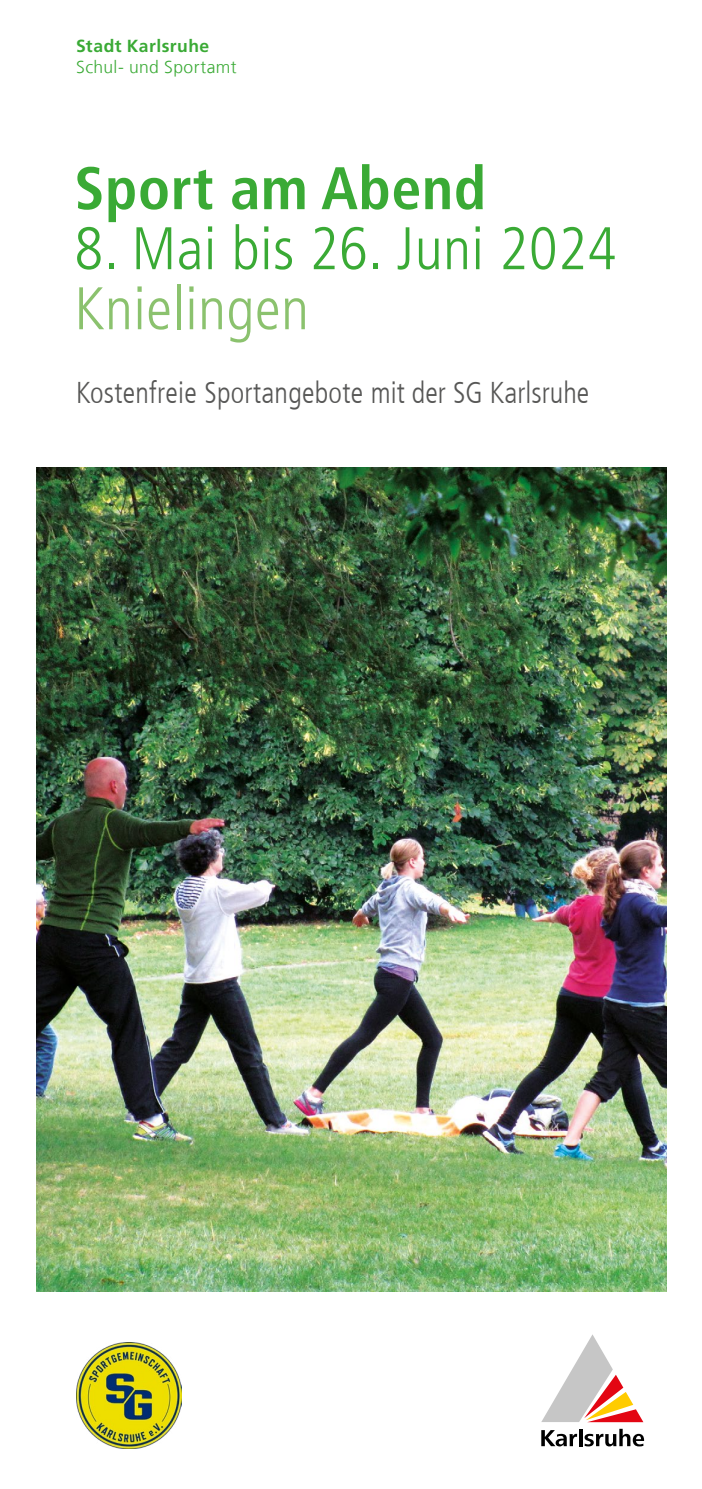
<style>
.page{position:relative;width:702px;height:1489px;background:#fff}
.page>*{position:absolute;margin:0;border:0;box-sizing:border-box;transform-origin:0 0}
.t1{font:300 condensed 60px "Frutiger For Karlsruhe";letter-spacing:.01em;color:#3aaa35}
.t2{font:700 condensed 60px "Frutiger For Karlsruhe";letter-spacing:.01em;color:#3aaa35}
.t3{font:300 condensed 60px "Frutiger For Karlsruhe";letter-spacing:.01em;color:#8bc26e}
.t4{font:300 condensed 30px "Frutiger For Karlsruhe";letter-spacing:.01em;color:#575756}
.t5{font:300 17.5px "Frutiger For Karlsruhe";letter-spacing:.02em;color:#3aaa35}
.t6{font:700 17.5px "Frutiger For Karlsruhe";letter-spacing:.025em;color:#3aaa35}
</style>
<div class="page">
<svg style="left:541px;top:1430px;width:36px;height:16px"></svg>
<hr style="left:579px;top:1428px;width:3px;height:17px;background:#000">
<svg style="left:584px;top:1428px;width:60px;height:18px"></svg>
<svg style="left:542px;top:1334px;width:101px;height:87px"></svg>
<img style="left:36px;top:468px;width:630px;height:822px">
<img style="left:76px;top:1342px;width:106px;height:106px">
<p class="t6" style="left:76px;top:35px;width:135px">Stadt Karlsruhe</p>
<p class="t5" style="left:76px;top:57px;width:162px">Schul- und Sportamt</p>
<h1 class="t2" style="left:74px;top:153px;width:413px">Sport am Abend</h1>
<h1 class="t1" style="left:74px;top:214px;width:543px">8. Mai bis 26. Juni 2024</h1>
<h1 class="t3" style="left:74px;top:274px;width:236px">Knielingen</h1>
<p class="t4" style="left:76px;top:375px;width:514px">Kostenfreie Sportangebote mit der SG Karlsruhe</p>
</div>
